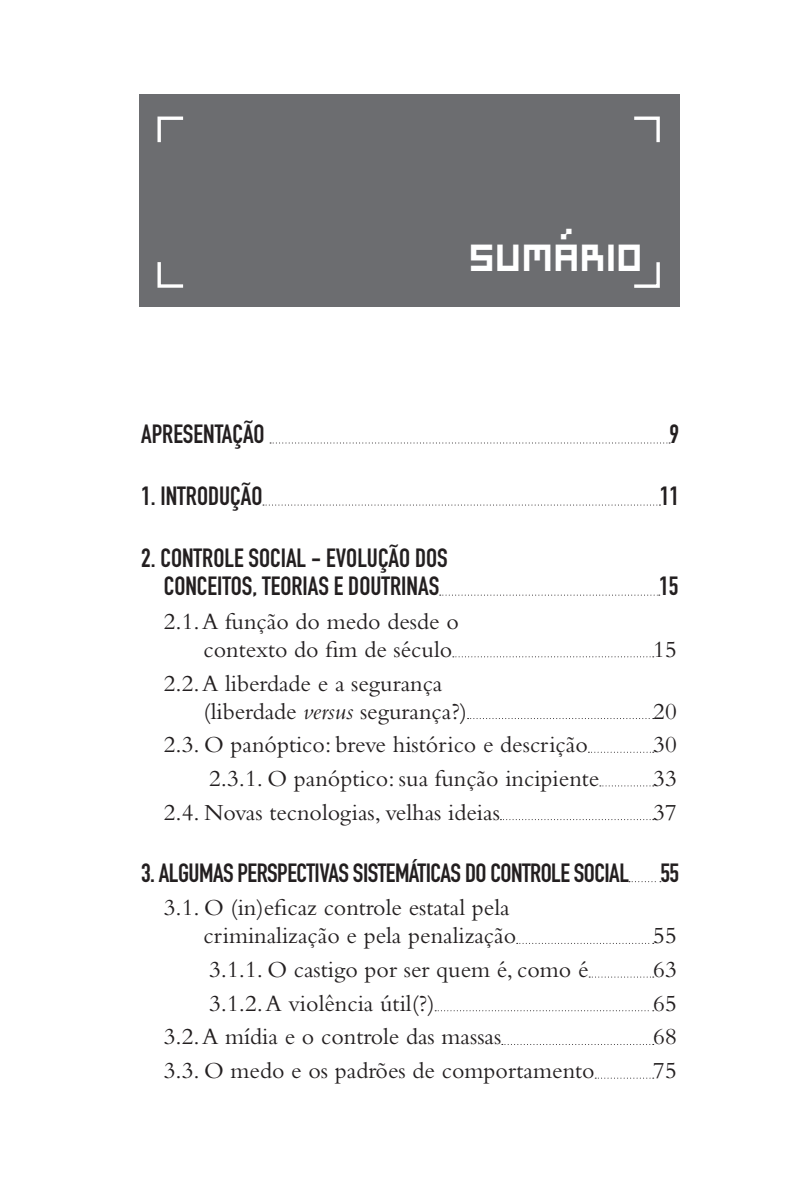
<style>
.page{position:relative;width:799px;height:1195px;background:#fff}
.page>*{position:absolute;margin:0;border:0;box-sizing:border-box;transform-origin:0 0}
.TIT_1{font:36px "Symtext";color:#fff}
.SUM_1{font:26px/28px "DIN Engschrift Std";color:#231f20;text-align:center}
.SUM_1-2{font:26px "DIN Engschrift Std";letter-spacing:-.02em;color:#231f20}
.SUM_2{font:24px/28px "Bembo Std";color:#231f20;text-align:right}
.SUM3{font:24px "Bembo Std";color:#231f20}
.s1{font-style:italic}
</style>
<div class="page">
<div style="left:139px;top:94px;width:540px;height:212px;background:#6c6d70"></div>
<svg style="left:634px;top:116px;width:26px;height:27px"></svg>
<svg style="left:157px;top:116px;width:27px;height:27px"></svg>
<svg style="left:157px;top:262px;width:27px;height:26px"></svg>
<svg style="left:634px;top:262px;width:26px;height:26px"></svg>
<svg style="left:270px;top:442px;width:400px;height:1px"></svg>
<svg style="left:263px;top:504px;width:397px;height:1px"></svg>
<svg style="left:440px;top:594px;width:220px;height:1px"></svg>
<svg style="left:453px;top:656px;width:201px;height:1px"></svg>
<svg style="left:467px;top:718px;width:187px;height:1px"></svg>
<svg style="left:588px;top:751px;width:66px;height:1px"></svg>
<svg style="left:600px;top:785px;width:54px;height:1px"></svg>
<svg style="left:500px;top:819px;width:154px;height:1px"></svg>
<svg style="left:629px;top:881px;width:32px;height:1px"></svg>
<svg style="left:517px;top:942px;width:137px;height:1px"></svg>
<svg style="left:589px;top:976px;width:65px;height:1px"></svg>
<svg style="left:435px;top:1010px;width:219px;height:1px"></svg>
<svg style="left:595px;top:1077px;width:59px;height:1px"></svg>
<p class="TIT_1" style="left:471px;top:228px;width:175px">SUMÁRIO</p>
<p class="SUM_1" style="left:141px;top:420px;width:125px">APRESENTAÇÃO</p>
<p class="SUM_1" style="left:669px;top:420px;width:11px">9</p>
<p class="SUM_1" style="left:141px;top:482px;width:123px">1. INTRODUÇÃO</p>
<p class="SUM_1" style="left:660px;top:482px;width:21px">11</p>
<p class="SUM_1" style="left:141px;top:544px;width:308px">2. CONTROLE SOCIAL - EVOLUÇÃO DOS<br>CONCEITOS, TEORIAS E DOUTRINAS</p>
<p class="SUM_1" style="left:659px;top:572px;width:21px">15</p>
<p class="SUM_2" style="left:164px;top:606px;width:297px">2.1. A função do medo desde o contexto do fim de século</p>
<p class="SUM_2" style="left:203px;top:668px;width:265px;text-align:left;text-indent:-40px">2.2. A liberdade e a segurança (liberdade <span class="s1">versus</span> segurança?)</p>
<p class="SUM_2" style="left:653px;top:634px;width:25px">15</p>
<p class="SUM_2" style="left:653px;top:696px;width:25px">20</p>
<p class="SUM_2" style="left:164px;top:730px;width:425px">2.3. O panóptico: breve histórico e descrição</p>
<p class="SUM_2" style="left:653px;top:730px;width:25px">30</p>
<p class="SUM3" style="left:209px;top:764px;width:392px">2.3.1. O panóptico: sua função incipiente</p>
<p class="SUM3" style="left:653px;top:764px;width:25px">33</p>
<p class="SUM_2" style="left:164px;top:797px;width:338px">2.4. Novas tecnologias, velhas ideias</p>
<p class="SUM_2" style="left:653px;top:797px;width:25px">37</p>
<p class="SUM_1-2" style="left:141px;top:857px;width:540px">3. ALGUMAS PERSPECTIVAS SISTEMÁTICAS DO CONTROLE SOCIAL 55</p>
<p class="SUM_2" style="left:164px;top:893px;width:354px">3.1. O (in)eficaz controle estatal pela criminalização e pela penalização</p>
<p class="SUM_2" style="left:653px;top:921px;width:25px">55</p>
<p class="SUM3" style="left:209px;top:955px;width:381px">3.1.1. O castigo por ser quem é, como é</p>
<p class="SUM3" style="left:653px;top:955px;width:25px">63</p>
<p class="SUM3" style="left:209px;top:989px;width:227px">3.1.2. A violência útil(?)</p>
<p class="SUM3" style="left:653px;top:989px;width:25px">65</p>
<p class="SUM_2" style="left:164px;top:1022px;width:339px">3.2. A mídia e o controle das massas</p>
<p class="SUM_2" style="left:653px;top:1022px;width:25px">68</p>
<p class="SUM_2" style="left:164px;top:1055px;width:432px">3.3. O medo e os padrões de comportamento</p>
<p class="SUM_2" style="left:653px;top:1055px;width:25px">75</p>
</div>
